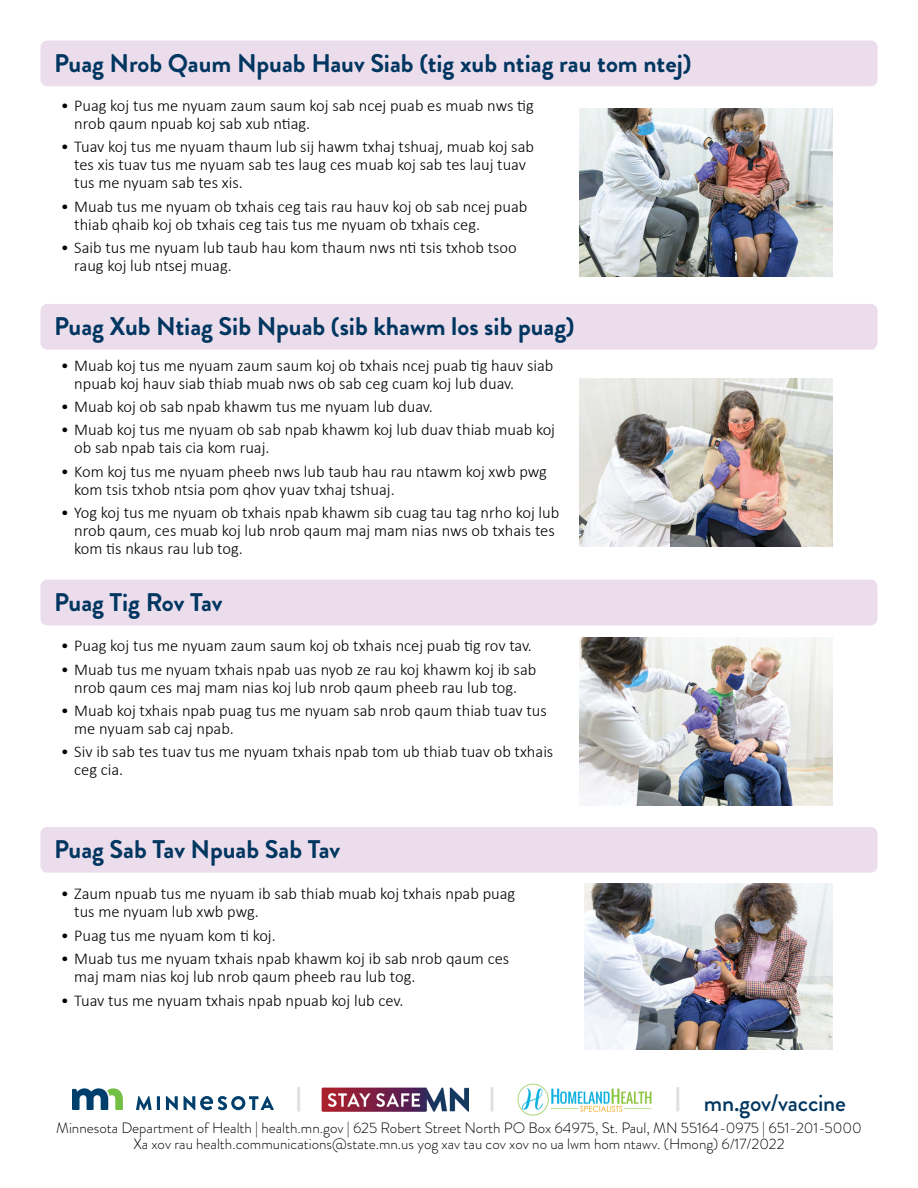
<style>
.page{position:relative;width:918px;height:1188px;background:#fff}
.page>*{position:absolute;margin:0;border:0;box-sizing:border-box;transform-origin:0 0}
.t1{font:700 25.5px "Brandon Grotesque";color:#003660}
.mn_gov_vaccine{font:500 24px "Brandon Grotesque";letter-spacing:-.01em;color:#003660}
.Bullets{font:300 16.5px/18px "Calibri";color:#000}
.body_10{font:300 15px/16.5px "Brandon Grotesque";color:#000;text-align:center}
</style>
<div class="page">
<svg style="left:72px;top:1088px;width:51px;height:22px"></svg>
<svg style="left:136px;top:1096px;width:16px;height:14px"></svg>
<hr style="left:157px;top:1096px;width:3px;height:14px;background:#003f6b">
<svg style="left:166px;top:1096px;width:12px;height:14px"></svg>
<svg style="left:184px;top:1096px;width:90px;height:14px"></svg>
<img style="left:322px;top:1087px;width:147px;height:24px">
<hr style="left:297px;top:1087px;width:3px;height:24px;background:#dfe1df">
<hr style="left:490px;top:1087px;width:3px;height:24px;background:#dfe1df">
<img style="left:517px;top:1083px;width:135px;height:32px">
<hr style="left:676px;top:1087px;width:3px;height:24px;background:#dfe1df">
<img style="left:580px;top:638px;width:253px;height:168px">
<img style="left:584px;top:884px;width:248px;height:165px">
<img style="left:579px;top:109px;width:253px;height:168px">
<img style="left:580px;top:378px;width:252px;height:169px">
<div style="left:40px;top:40px;width:838px;height:46px;background:#ecdded;border-radius:7px"></div>
<div style="left:40px;top:304px;width:838px;height:46px;background:#ecdded;border-radius:7px"></div>
<div style="left:40px;top:580px;width:838px;height:45px;background:#ecdded;border-radius:7px"></div>
<div style="left:40px;top:827px;width:838px;height:46px;background:#ecdded;border-radius:7px"></div>
<h2 class="t1" style="left:54px;top:45px;width:639px">Puag Nrob Qaum Npuab Hauv Siab (tig xub ntiag rau tom ntej)</h2>
<p class="Bullets" style="left:74px;top:96px;width:461px;text-indent:-14px">• Puag koj tus me nyuam zaum saum koj sab ncej puab es muab nws tig nrob qaum npuab koj sab xub ntiag.</p>
<p class="Bullets" style="left:74px;top:138px;width:461px;text-indent:-14px">• Tuav koj tus me nyuam thaum lub sij hawm txhaj tshuaj, muab koj sab tes xis tuav tus me nyuam sab tes laug ces muab koj sab tes lauj tuav tus me nyuam sab tes xis.</p>
<p class="Bullets" style="left:74px;top:197px;width:455px;text-indent:-14px">• Muab tus me nyuam ob txhais ceg tais rau hauv koj ob sab ncej puab thiab qhaib koj ob txhais ceg tais tus me nyuam ob txhais ceg.</p>
<p class="Bullets" style="left:74px;top:238px;width:444px;text-indent:-14px">• Saib tus me nyuam lub taub hau kom thaum nws nti tsis txhob tsoo raug koj lub ntsej muag.</p>
<h2 class="t1" style="left:54px;top:309px;width:522px">Puag Xub Ntiag Sib Npuab (sib khawm los sib puag)</h2>
<p class="Bullets" style="left:74px;top:356px;width:481px;text-indent:-14px">• Muab koj tus me nyuam zaum saum koj ob txhais ncej puab tig hauv siab npuab koj hauv siab thiab muab nws ob sab ceg cuam koj lub duav.</p>
<p class="Bullets" style="left:61px;top:397px;width:373px">• Muab koj ob sab npab khawm tus me nyuam lub duav.</p>
<p class="Bullets" style="left:74px;top:421px;width:482px;text-indent:-14px">• Muab koj tus me nyuam ob sab npab khawm koj lub duav thiab muab koj ob sab npab tais cia kom ruaj.</p>
<p class="Bullets" style="left:74px;top:462px;width:474px;text-indent:-14px">• Kom koj tus me nyuam pheeb nws lub taub hau rau ntawm koj xwb pwg kom tsis txhob ntsia pom qhov yuav txhaj tshuaj.</p>
<p class="Bullets" style="left:74px;top:504px;width:487px;text-indent:-14px">• Yog koj tus me nyuam ob txhais npab khawm sib cuag tau tag nrho koj lub nrob qaum, ces muab koj lub nrob qaum maj mam nias nws ob txhais tes kom tis nkaus rau lub tog.</p>
<h2 class="t1" style="left:54px;top:584px;width:170px">Puag Tig Rov Tav</h2>
<p class="Bullets" style="left:61px;top:637px;width:473px">• Puag koj tus me nyuam zaum saum koj ob txhais ncej puab tig rov tav.</p>
<p class="Bullets" style="left:61px;top:660px;width:477px;text-align:center">• Muab tus me nyuam txhais npab uas nyob ze rau koj khawm koj ib sab nrob qaum ces maj mam nias koj lub nrob qaum pheeb rau lub tog.</p>
<p class="Bullets" style="left:74px;top:701px;width:474px;text-indent:-14px">• Muab koj txhais npab puag tus me nyuam sab nrob qaum thiab tuav tus me nyuam sab caj npab.</p>
<p class="Bullets" style="left:74px;top:743px;width:481px;text-indent:-14px">• Siv ib sab tes tuav tus me nyuam txhais npab tom ub thiab tuav ob txhais ceg cia.</p>
<h2 class="t1" style="left:54px;top:832px;width:288px">Puag Sab Tav Npuab Sab Tav</h2>
<p class="Bullets" style="left:74px;top:885px;width:443px;text-indent:-14px">• Zaum npuab tus me nyuam ib sab thiab muab koj txhais npab puag tus me nyuam lub xwb pwg.</p>
<p class="Bullets" style="left:61px;top:926px;width:217px">• Puag tus me nyuam kom ti koj.</p>
<p class="Bullets" style="left:74px;top:950px;width:437px;text-indent:-14px">• Muab tus me nyuam txhais npab khawm koj ib sab nrob qaum ces maj mam nias koj lub nrob qaum pheeb rau lub tog.</p>
<p class="Bullets" style="left:61px;top:991px;width:344px">• Tuav tus me nyuam txhais npab npuab koj lub cev.</p>
<p class="mn_gov_vaccine" style="left:704px;top:1086px;width:144px">mn.gov/vaccine</p>
<p class="body_10" style="left:56px;top:1119px;width:807px">Minnesota Department of Health | health.mn.gov | 625 Robert Street North PO Box 64975, St. Paul, MN 55164-0975 | 651-201-5000<br>Xa xov rau health.communications@state.mn.us yog xav tau cov xov no ua lwm hom ntawv. (Hmong) 6/17/2022</p>
</div>
